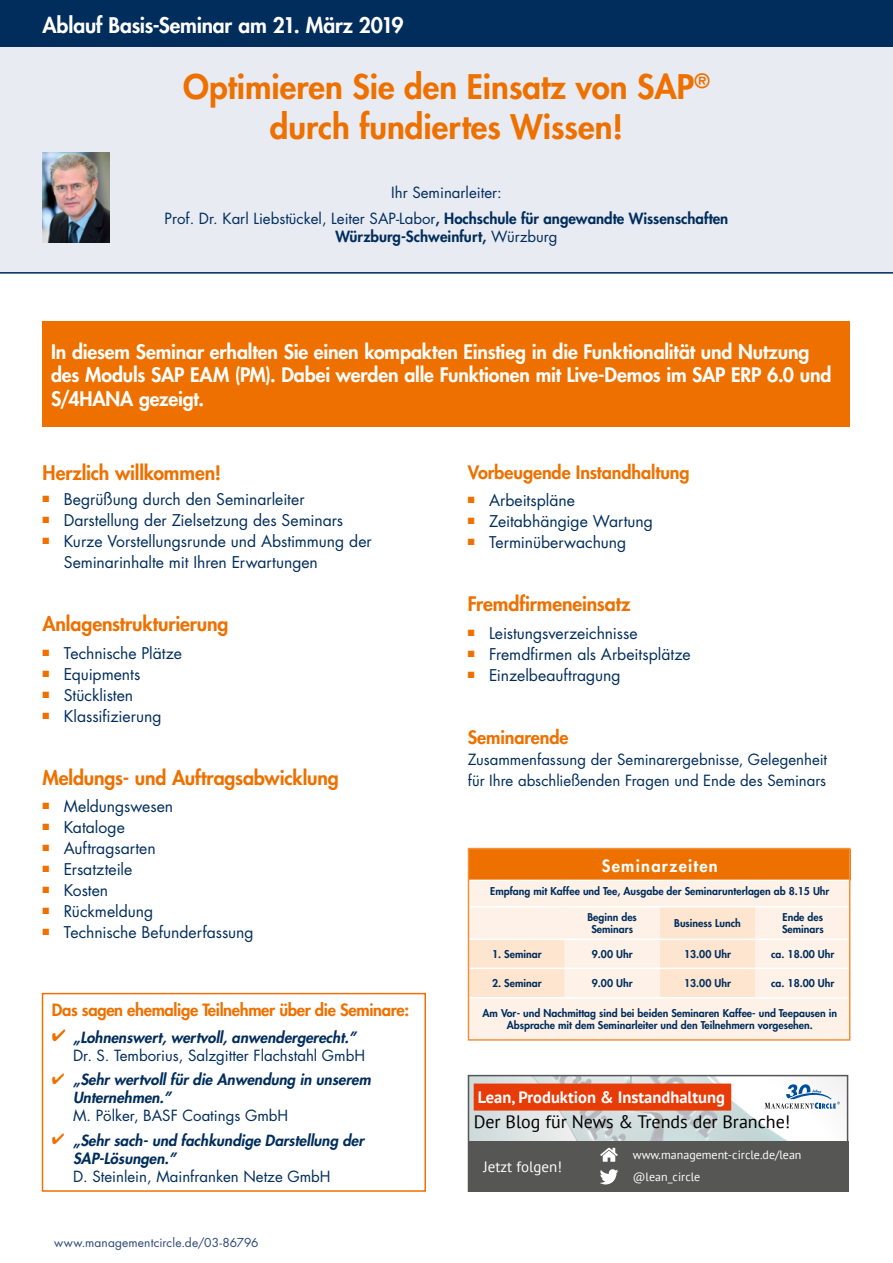
<style>
.page{position:relative;width:893px;height:1263px;background:#fff}
.page>*{position:absolute;margin:0;border:0;box-sizing:border-box;transform-origin:0 0}
.t1{font:800 33px/39.6px "Futura Std";color:#ee7100;text-align:center}
.t2{font:800 21px "Futura Std";letter-spacing:-.01em;color:#fff}
.t3{font:800 19.5px/23.4px "Futura Std";letter-spacing:-.01em;color:#fff}
.t4{font:800 19.5px "Futura Std";letter-spacing:-.005em;color:#ee7100}
.t5{font:800 18px "Futura Std";letter-spacing:-.005em;color:#ee7100}
.t6{font:18px "PT Sans";color:#000}
.t7{font:800 16.5px "Futura Std";letter-spacing:-.02em;color:#ee7100}
.t8{font:700 16.5px "PT Sans";color:#fff}
.t9{font:800 16.5px "Futura Std";letter-spacing:.075em;color:#fff}
.t10{font:15.75px/21px "Futura Std";color:#002d5c}
.t11{font:15px/21px "Futura Std";color:#002d5c}
.t12{font:italic 800 15px/18px "Futura Std";color:#002d5c}
.t13{font:800 15px "Futura Std";color:#002d5c}
.t14{font:15px "PT Sans";color:#fff}
.t15{font:12px/22px "PT Sans";color:#fff}
.t16{font:12px "Futura Std";letter-spacing:.01em;color:#2d4977}
.t17{font:800 10.5px/12px "Futura Std";color:#002d5c;text-align:center}
.s1{font-weight:800}
.s2{font-weight:400}
.s3{color:#ee7100}
.s4{font-weight:400;font-style:normal}
</style>
<div class="page">
<div style="left:0;top:21px;width:893px;height:253px;background:#e9ebf2"></div>
<div style="left:0;top:0;width:893px;height:47px;background:#002d5c"></div>
<hr style="left:0;top:272px;width:893px;height:2px;background:#002d5c">
<div style="left:43px;top:321px;width:807px;height:106px;background:#ee7100"></div>
<div style="left:469px;top:849px;width:381px;height:31px;background:#ee7100"></div>
<div style="left:471px;top:881px;width:376px;height:157px;background:#fef2e8"></div>
<svg style="left:471px;top:907px;width:284px;height:90px;background:#fdebdb"></svg>
<hr style="left:469px;top:906px;width:96px;height:1px;background:#fff">
<hr style="left:565px;top:906px;width:95px;height:1px;background:#fff">
<hr style="left:660px;top:906px;width:95px;height:1px;background:#fff">
<hr style="left:755px;top:906px;width:95px;height:1px;background:#fff">
<hr style="left:469px;top:939px;width:96px;height:1px;background:#fff">
<hr style="left:565px;top:939px;width:95px;height:1px;background:#fff">
<hr style="left:660px;top:939px;width:95px;height:1px;background:#fff">
<hr style="left:755px;top:939px;width:95px;height:1px;background:#fff">
<hr style="left:469px;top:968px;width:96px;height:1px;background:#fff">
<hr style="left:565px;top:968px;width:95px;height:1px;background:#fff">
<hr style="left:660px;top:968px;width:95px;height:1px;background:#fff">
<hr style="left:755px;top:968px;width:95px;height:1px;background:#fff">
<hr style="left:469px;top:997px;width:96px;height:1px;background:#fff">
<hr style="left:565px;top:997px;width:95px;height:1px;background:#fff">
<hr style="left:660px;top:997px;width:95px;height:1px;background:#fff">
<hr style="left:755px;top:997px;width:95px;height:1px;background:#fff">
<div style="left:468px;top:848px;width:382px;height:193px;border:2px solid #f3903c"></div>
<img style="left:43px;top:152px;width:66px;height:90px">
<div style="left:42px;top:993px;width:384px;height:199px;border:2px solid #ee7100"></div>
<img style="left:471px;top:1078px;width:374px;height:63px">
<div style="left:468px;top:1075px;width:380px;height:117px;border:2px solid #565655"></div>
<div style="left:468px;top:1141px;width:380px;height:51px;background:#565655"></div>
<svg style="left:600px;top:1169px;width:18px;height:15px"></svg>
<div style="left:474px;top:1083px;width:257px;height:27px;background:#e73b08"></div>
<svg style="left:600px;top:1148px;width:18px;height:14px"></svg>
<svg style="left:764px;top:1084px;width:76px;height:25px"></svg>
<h2 class="t2" style="left:43px;top:12px;width:362px">Ablauf Basis-Seminar am 21. März 2019</h2>
<h1 class="t1" style="left:183px;top:67px;width:528px">Optimieren Sie den Einsatz von SAP<sup>® </sup>durch fundiertes Wissen!</h1>
<p class="t11" style="left:165px;top:179px;width:565px;line-height:26.5px;text-align:center">Ihr Seminarleiter:<br>Prof. Dr. Karl Liebstückel, Leiter SAP-Labor<span class="s1">, Hochschule für angewandte Wissenschaften</span></p>
<p class="t13" style="left:335px;top:227px;width:224px">Würzburg-Schweinfurt, <span class="s2">Würzburg</span></p>
<p class="t3" style="left:51px;top:340px;width:782px">In diesem Seminar erhalten Sie einen kompakten Einstieg in die Funktionalität und Nutzung des Moduls SAP EAM (PM). Dabei werden alle Funktionen mit Live-Demos im SAP ERP 6.0 und<br>S/4HANA gezeigt.</p>
<p class="t4" style="left:43px;top:460px;width:180px">Herzlich willkommen!</p>
<p class="t10" style="left:43px;top:489px;width:264px"><sup>■</sup> Begrüßung durch den Seminarleiter</p>
<p class="t10" style="left:43px;top:510px;width:302px"><sup>■</sup> Darstellung der Zielsetzung des Seminars</p>
<p class="t10" style="left:64px;top:531px;width:310px;text-indent:-21px"><sup>■</sup> Kurze Vorstellungsrunde und Abstimmung der<br>Seminarinhalte mit Ihren Erwartungen</p>
<p class="t4" style="left:43px;top:612px;width:187px">Anlagenstrukturierung</p>
<p class="t10" style="left:43px;top:642px;width:141px"><sup>■</sup> Technische Plätze</p>
<p class="t10" style="left:43px;top:663px;width:99px"><sup>■</sup> Equipments</p>
<p class="t10" style="left:43px;top:684px;width:92px"><sup>■</sup> Stücklisten</p>
<p class="t10" style="left:43px;top:705px;width:120px"><sup>■</sup> Klassifizierung</p>
<p class="t4" style="left:43px;top:765px;width:298px">Meldungs- und Auftragsabwicklung</p>
<p class="t10" style="left:43px;top:796px;width:132px"><sup>■</sup> Meldungswesen</p>
<p class="t10" style="left:43px;top:817px;width:84px"><sup>■</sup> Kataloge</p>
<p class="t10" style="left:43px;top:838px;width:115px"><sup>■</sup> Auftragsarten</p>
<p class="t10" style="left:43px;top:859px;width:91px"><sup>■</sup> Ersatzteile</p>
<p class="t10" style="left:43px;top:880px;width:67px"><sup>■</sup> Kosten</p>
<p class="t10" style="left:43px;top:901px;width:112px"><sup>■</sup> Rückmeldung</p>
<p class="t10" style="left:43px;top:922px;width:213px"><sup>■</sup> Technische Befunderfassung</p>
<p class="t7" style="left:52px;top:1000px;width:359px">Das sagen ehemalige Teilnehmer über die Seminare:</p>
<p class="t12" style="left:73px;top:1029px;width:294px;text-indent:-21px"><span class="s3">✔</span> „Lohnenswert, wertvoll, anwendergerecht.”<br><span class="s4">Dr. S. Temborius, Salzgitter Flachstahl GmbH</span></p>
<p class="t12" style="left:73px;top:1071px;width:299px;text-indent:-21px"><span class="s3">✔</span> „Sehr wertvoll für die Anwendung in unserem<br>Unternehmen.”</p>
<p class="t11" style="left:73px;top:1105px;width:217px">M. Pölker, BASF Coatings GmbH</p>
<p class="t12" style="left:73px;top:1131px;width:292px;text-indent:-21px"><span class="s3">✔</span> „Sehr sach- und fachkundige Darstellung der<br>SAP-Lösungen.”</p>
<p class="t11" style="left:73px;top:1166px;width:259px">D. Steinlein, Mainfranken Netze GmbH</p>
<p class="t16" style="left:54px;top:1235px;width:206px">www.managementcircle.de/03-86796</p>
<p class="t5" style="left:468px;top:461px;width:223px">Vorbeugende Instandhaltung</p>
<p class="t10" style="left:468px;top:490px;width:109px"><sup>■</sup> Arbeitspläne</p>
<p class="t10" style="left:468px;top:511px;width:187px"><sup>■</sup> Zeitabhängige Wartung</p>
<p class="t10" style="left:468px;top:532px;width:160px"><sup>■</sup> Terminüberwachung</p>
<p class="t4" style="left:468px;top:592px;width:164px">Fremdfirmeneinsatz</p>
<p class="t10" style="left:468px;top:622px;width:171px"><sup>■</sup> Leistungsverzeichnisse</p>
<p class="t10" style="left:468px;top:643px;width:224px"><sup>■</sup> Fremdfirmen als Arbeitsplätze</p>
<p class="t10" style="left:468px;top:664px;width:154px"><sup>■</sup> Einzelbeauftragung</p>
<p class="t5" style="left:468px;top:725px;width:102px">Seminarende</p>
<p class="t11" style="left:468px;top:749px;width:361px">Zusammenfassung der Seminarergebnisse, Gelegenheit für Ihre abschließenden Fragen und Ende des Seminars</p>
<p class="t9" style="left:602px;top:855px;width:117px">Seminarzeiten</p>
<p class="t17" style="left:490px;top:885px;width:341px">Empfang mit Kaffee und Tee, Ausgabe der Seminarunterlagen ab 8.15 Uhr</p>
<p class="t17" style="left:587px;top:911px;width:51px">Beginn des<br>Seminars</p>
<p class="t17" style="left:674px;top:917px;width:68px">Business Lunch</p>
<p class="t17" style="left:782px;top:911px;width:43px;text-align:left">Ende des<br>Seminars</p>
<p class="t17" style="left:492px;top:948px;width:51px">1. Seminar</p>
<p class="t17" style="left:592px;top:948px;width:42px">9.00 Uhr</p>
<p class="t17" style="left:684px;top:948px;width:48px">13.00 Uhr</p>
<p class="t17" style="left:771px;top:948px;width:65px">ca. 18.00 Uhr</p>
<p class="t17" style="left:492px;top:977px;width:51px">2. Seminar</p>
<p class="t17" style="left:592px;top:977px;width:42px">9.00 Uhr</p>
<p class="t17" style="left:684px;top:977px;width:48px">13.00 Uhr</p>
<p class="t17" style="left:771px;top:977px;width:65px">ca. 18.00 Uhr</p>
<p class="t17" style="left:482px;top:1007px;width:356px">Am Vor- und Nachmittag sind bei beiden Seminaren Kaffee- und Teepausen in<br>Absprache mit dem Seminarleiter und den Teilnehmern vorgesehen.</p>
<p class="t8" style="left:478px;top:1086px;width:248px">Lean, Produktion &amp; Instandhaltung</p>
<p class="t6" style="left:474px;top:1110px;width:318px">Der Blog für News &amp; Trends der Branche!</p>
<p class="t14" style="left:484px;top:1157px;width:80px">Jetzt folgen!</p>
<p class="t15" style="left:633px;top:1143px;width:170px">www.management-circle.de/lean @lean_circle</p>
</div>
